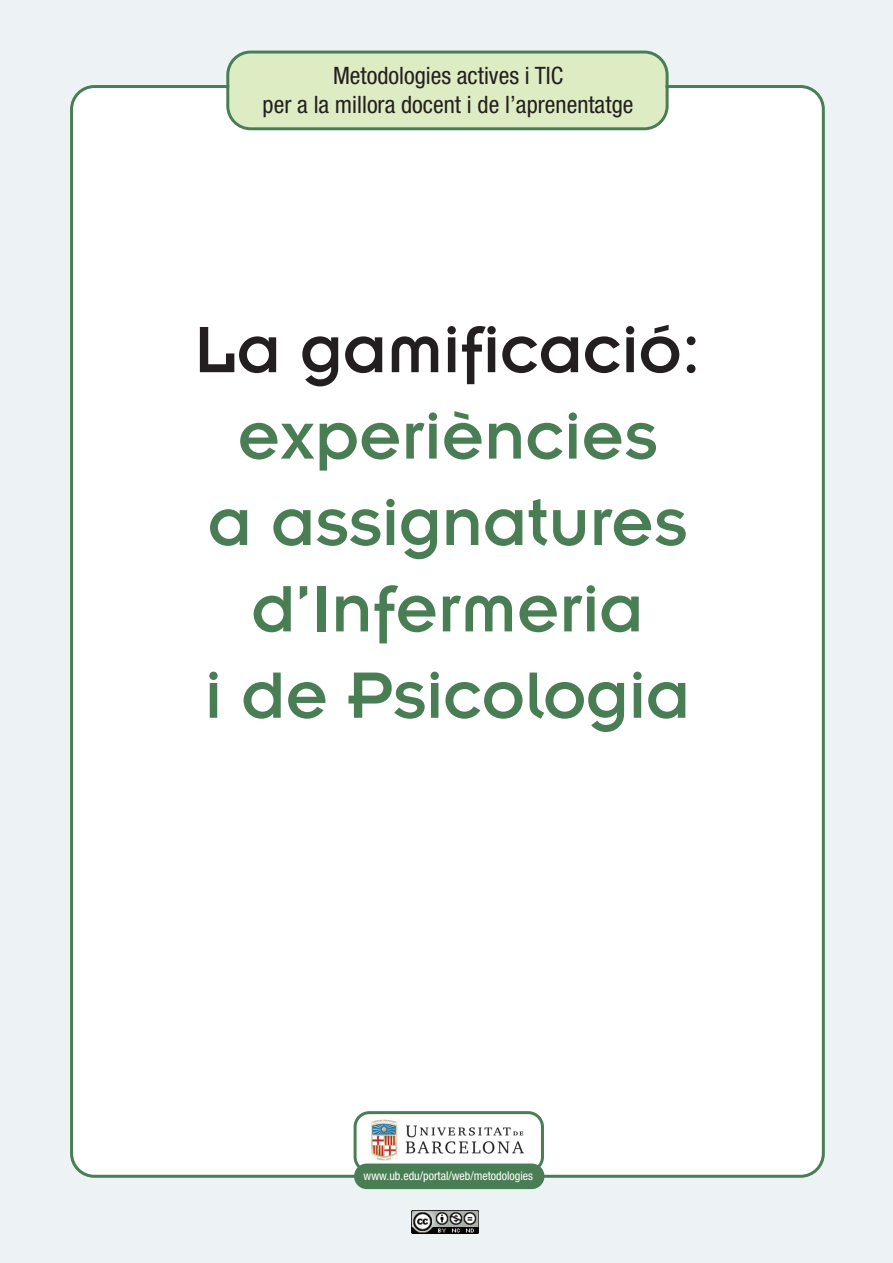
<style>
.page{position:relative;width:893px;height:1263px;background:#fff}
.page>*{position:absolute;margin:0;border:0;box-sizing:border-box;transform-origin:0 0}
.t1{font:72px/86.4px "Insignia";color:#497d54;text-align:center}
.t2{font:72px "Insignia";color:#231f20}
.t3{font:condensed 24px/28.5px "Helvetica Neue LT Std";color:#231f20;text-align:center}
.t4{font:condensed 12px "Helvetica Neue LT Std";color:#fff}
</style>
<div class="page">
<div style="left:0;top:0;width:892px;height:1263px;background:#edf3f5"></div>
<div style="left:70px;top:85px;width:755px;height:1093px;background:#fff"></div>
<svg style="left:226px;top:51px;width:442px;height:79px;background:#d3e3bb"></svg>
<svg style="left:354px;top:1111px;width:190px;height:62px;background:#bfd1c3"></svg>
<img style="left:368px;top:1116px;width:160px;height:48px">
<div style="left:354px;top:1164px;width:190px;height:25px;background:#497d54;border-radius:13px"></div>
<img style="left:412px;top:1210px;width:66px;height:24px">
<p class="t3" style="left:263px;top:63px;width:372px">Metodologies actives i TIC<br>per a la millora docent i de l’aprenentatge</p>
<h1 class="t2" style="left:194px;top:327px;width:508px">La gamificació:</h1>
<h1 class="t1" style="left:205px;top:399px;width:487px">experiències<br>a assignatures d’Infermeria<br>i de Psicologia</h1>
<p class="t4" style="left:364px;top:1171px;width:171px">www.ub.edu/portal/web/metodologies</p>
</div>
